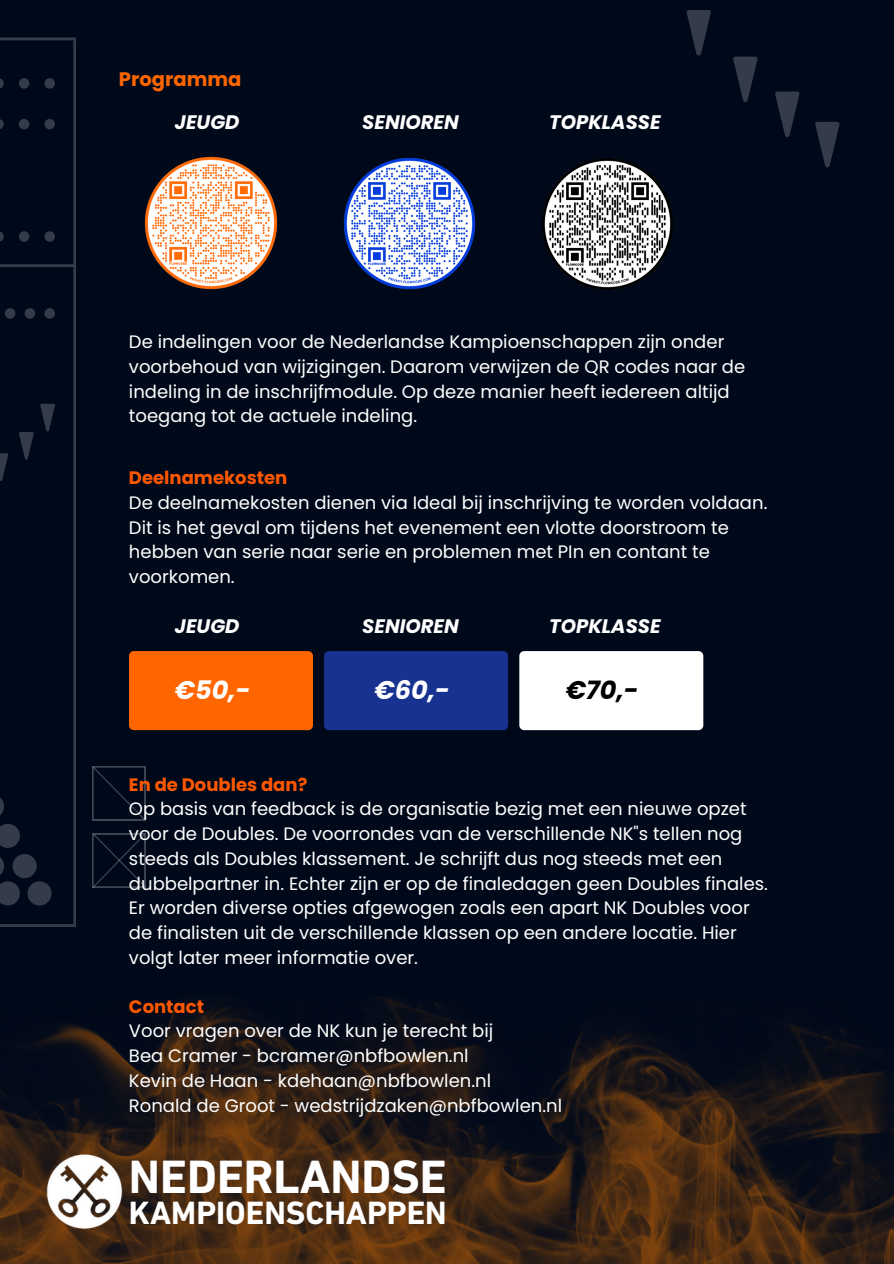
<style>
.page{position:relative;width:894px;height:1264px;background:#fff}
.page>*{position:absolute;margin:0;border:0;box-sizing:border-box;transform-origin:0 0}
.t1{font:700 47.55px "DIN Next LT Pro";color:#fff}
.t2{font:700 32.85px "DIN Next LT Pro";color:#fff}
.t3{font:italic 700 25.5px "Poppins";color:#fff}
.t4{font:italic 700 25.5px "Poppins";color:#000}
.t5{font:italic 700 19.5px "Poppins";color:#fff}
.t6{font:700 19.5px "Poppins";color:#f60}
.t7{font:18px/24.8px "Poppins";color:#fff}
.t8{font:700 18px "Poppins";color:#ff5700}
</style>
<div class="page">
<div style="left:0;top:0;width:893px;height:1263px;background:#00091a"></div>
<svg style="left:686px;top:10px;width:154px;height:158px"></svg>
<svg style="left:0;top:37px;width:76px;height:889px"></svg>
<svg style="left:92px;top:766px;width:54px;height:55px"></svg>
<svg style="left:92px;top:833px;width:54px;height:55px"></svg>
<img style="left:0;top:997px;width:893px;height:266px">
<img style="left:47px;top:1153px;width:75px;height:76px">
<img style="left:343px;top:157px;width:133px;height:133px">
<img style="left:542px;top:158px;width:131px;height:132px">
<div style="left:129px;top:651px;width:184px;height:79px;background:#f60;border-radius:5px"></div>
<div style="left:324px;top:651px;width:184px;height:79px;background:#183291;border-radius:5px"></div>
<div style="left:519px;top:651px;width:184px;height:79px;background:#fff;border-radius:5px"></div>
<img style="left:144px;top:156px;width:134px;height:134px">
<p class="t6" style="left:119px;top:66px;width:124px">Programma</p>
<h3 class="t5" style="left:175px;top:109px;width:66px">JEUGD</h3>
<h3 class="t5" style="left:362px;top:109px;width:98px">SENIOREN</h3>
<h3 class="t5" style="left:549px;top:109px;width:113px">TOPKLASSE</h3>
<p class="t7" style="left:129px;top:329px;width:617px">De indelingen voor de Nederlandse Kampioenschappen zijn onder voorbehoud van wijzigingen. Daarom verwijzen de QR codes naar de indeling in de inschrijfmodule. Op deze manier heeft iedereen altijd toegang tot de actuele indeling.</p>
<p class="t8" style="left:129px;top:465px;width:160px">Deelnamekosten</p>
<p class="t7" style="left:129px;top:490px;width:639px">De deelnamekosten dienen via Ideal bij inschrijving te worden voldaan.<br>Dit is het geval om tijdens het evenement een vlotte doorstroom te hebben van serie naar serie en problemen met PIn en contant te voorkomen.</p>
<p class="t5" style="left:175px;top:612px;width:66px">JEUGD</p>
<p class="t5" style="left:362px;top:612px;width:98px">SENIOREN</p>
<p class="t5" style="left:549px;top:612px;width:113px">TOPKLASSE</p>
<h3 class="t3" style="left:175px;top:672px;width:77px">€50,-</h3>
<h2 class="t3" style="left:374px;top:672px;width:77px">€60,-</h2>
<h3 class="t4" style="left:565px;top:672px;width:74px">€70,-</h3>
<h2 class="t8" style="left:129px;top:771px;width:180px">En de Doubles dan?</h2>
<h3 class="t7" style="left:129px;top:796px;width:640px">Op basis van feedback is de organisatie bezig met een nieuwe opzet voor de Doubles. De voorrondes van de verschillende NK"s tellen nog steeds als Doubles klassement. Je schrijft dus nog steeds met een dubbelpartner in. Echter zijn er op de finaledagen geen Doubles finales.<br>Er worden diverse opties afgewogen zoals een apart NK Doubles voor de finalisten uit de verschillende klassen op een andere locatie. Hier volgt later meer informatie over.</h3>
<h2 class="t8" style="left:129px;top:993px;width:77px">Contact</h2>
<p class="t7" style="left:129px;top:1018px;width:366px">Voor vragen over de NK kun je terecht bij</p>
<p class="t7" style="left:129px;top:1043px;width:341px">Bea Cramer - bcramer@nbfbowlen.nl</p>
<p class="t7" style="left:129px;top:1068px;width:363px">Kevin de Haan - kdehaan@nbfbowlen.nl</p>
<p class="t7" style="left:129px;top:1092px;width:434px">Ronald de Groot - wedstrijdzaken@nbfbowlen.nl</p>
<h4 class="t1" style="left:129px;top:1157px;width:319px">NEDERLANDSE</h4>
<h4 class="t2" style="left:129px;top:1199px;width:319px">KAMPIOENSCHAPPEN</h4>
</div>
